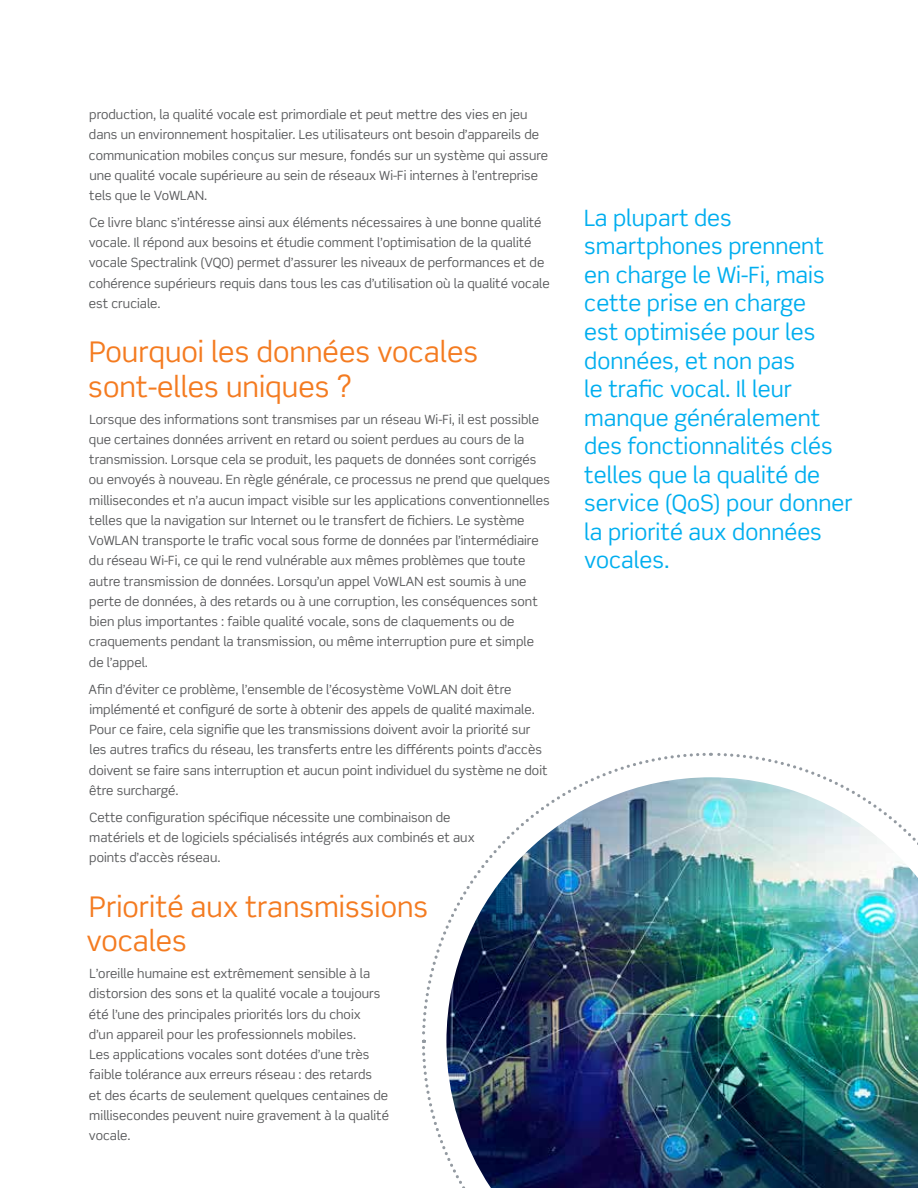
<style>
.page{position:relative;width:918px;height:1188px;background:#fff}
.page>*{position:absolute;margin:0;border:0;box-sizing:border-box;transform-origin:0 0}
.t1{font:28.5px/34.2px "Scene Std";color:#f47b20}
.t2{font:22.5px/28.5px "Scene Std";color:#00aeef}
.t3{font:12.75px/20.2px "Scene Std";color:#58595b}
</style>
<div class="page">
<svg style="left:422px;top:753px;width:284px;height:287px"></svg>
<img style="left:446px;top:777px;width:472px;height:411px">
<p class="t3" style="left:89px;top:104px;width:461px">production, la qualité vocale est primordiale et peut mettre des vies en jeu dans un environnement hospitalier. Les utilisateurs ont besoin d’appareils de communication mobiles conçus sur mesure, fondés sur un système qui assure une qualité vocale supérieure au sein de réseaux Wi-Fi internes à l’entreprise tels que le VoWLAN.</p>
<p class="t3" style="left:89px;top:212px;width:462px">Ce livre blanc s’intéresse ainsi aux éléments nécessaires à une bonne qualité vocale. Il répond aux besoins et étudie comment l’optimisation de la qualité vocale Spectralink (VQO) permet d’assurer les niveaux de performances et de cohérence supérieurs requis dans tous les cas d’utilisation où la qualité vocale est cruciale.</p>
<h1 class="t1" style="left:88px;top:335px;width:392px">Pourquoi les données vocales sont-elles uniques ?</h1>
<p class="t3" style="left:89px;top:409px;width:463px">Lorsque des informations sont transmises par un réseau Wi-Fi, il est possible que certaines données arrivent en retard ou soient perdues au cours de la transmission. Lorsque cela se produit, les paquets de données sont corrigés ou envoyés à nouveau. En règle générale, ce processus ne prend que quelques millisecondes et n’a aucun impact visible sur les applications conventionnelles telles que la navigation sur Internet ou le transfert de fichiers. Le système VoWLAN transporte le trafic vocal sous forme de données par l’intermédiaire du réseau Wi-Fi, ce qui le rend vulnérable aux mêmes problèmes que toute autre transmission de données. Lorsqu’un appel VoWLAN est soumis à une perte de données, à des retards ou à une corruption, les conséquences sont bien plus importantes : faible qualité vocale, sons de claquements ou de craquements pendant la transmission, ou même interruption pure et simple de l’appel.</p>
<p class="t3" style="left:89px;top:679px;width:460px">Afin d’éviter ce problème, l’ensemble de l’écosystème VoWLAN doit être implémenté et configuré de sorte à obtenir des appels de qualité maximale.<br>Pour ce faire, cela signifie que les transmissions doivent avoir la priorité sur les autres trafics du réseau, les transferts entre les différents points d’accès doivent se faire sans interruption et aucun point individuel du système ne doit être surchargé.</p>
<p class="t3" style="left:89px;top:807px;width:387px">Cette configuration spécifique nécessite une combinaison de matériels et de logiciels spécialisés intégrés aux combinés et aux points d’accès réseau.</p>
<h1 class="t1" style="left:86px;top:889px;width:343px">Priorité aux transmissions vocales</h1>
<p class="t3" style="left:89px;top:963px;width:302px">L’oreille humaine est extrêmement sensible à la distorsion des sons et la qualité vocale a toujours été l’une des principales priorités lors du choix<br>d’un appareil pour les professionnels mobiles.<br>Les applications vocales sont dotées d’une très faible tolérance aux erreurs réseau : des retards<br>et des écarts de seulement quelques centaines de millisecondes peuvent nuire gravement à la qualité vocale.</p>
<p class="t2" style="left:584px;top:203px;width:270px">La plupart des smartphones prennent en charge le Wi-Fi, mais cette prise en charge<br>est optimisée pour les données, et non pas<br>le trafic vocal. Il leur manque généralement des fonctionnalités clés telles que la qualité de service (QoS) pour donner la priorité aux données vocales.</p>
</div>
